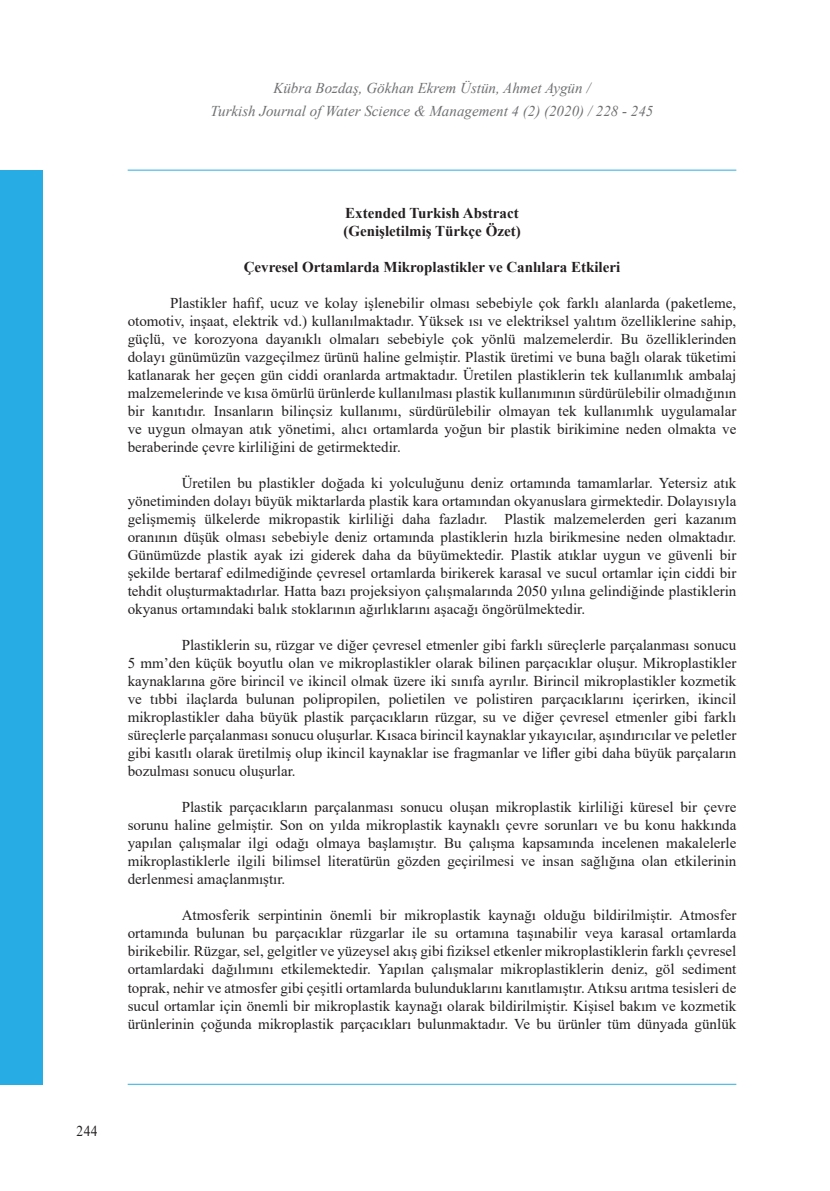
<style>
.page{position:relative;width:830px;height:1191px;background:#fff}
.page>*{position:absolute;margin:0;border:0;box-sizing:border-box;transform-origin:0 0}
.t1{font:15px/18px "Times New Roman";color:#231f20;text-align:justify}
.t2{font:700 15px/18px "Times New Roman";color:#231f20}
.t3{font:italic 15px/22.2px "Times New Roman";color:#6f7073;text-align:center}
.t4{font:15px "Times New Roman";color:#231f20;scale:.9 1}
</style>
<div class="page">
<div style="left:0;top:170px;width:43px;height:914px;background:#27ade3"></div>
<hr style="left:128px;top:170px;width:608px;height:1px;background:#27ade3">
<hr style="left:128px;top:1084px;width:608px;height:1px;background:#27ade3">
<p class="t3" style="left:210px;top:77px;width:444px">Kübra Bozdaş, Gökhan Ekrem Üstün, Ahmet Aygün /<br>Turkish Journal of Water Science &amp; Management 4 (2) (2020) / 228 - 245</p>
<p class="t2" style="left:343px;top:204px;width:179px">Extended Turkish Abstract (Genişletilmiş Türkçe Özet)</p>
<p class="t2" style="left:243px;top:258px;width:378px">Çevresel Ortamlarda Mikroplastikler ve Canlılara Etkileri</p>
<p class="t1" style="left:128px;top:294px;width:610px;text-indent:43px">Plastikler hafif, ucuz ve kolay işlenebilir olması sebebiyle çok farklı alanlarda (paketleme, otomotiv, inşaat, elektrik vd.) kullanılmaktadır. Yüksek ısı ve elektriksel yalıtım özelliklerine sahip, güçlü, ve korozyona dayanıklı olmaları sebebiyle çok yönlü malzemelerdir. Bu özelliklerinden dolayı günümüzün vazgeçilmez ürünü haline gelmiştir. Plastik üretimi ve buna bağlı olarak tüketimi katlanarak her geçen gün ciddi oranlarda artmaktadır. Üretilen plastiklerin tek kullanımlık ambalaj malzemelerinde ve kısa ömürlü ürünlerde kullanılması plastik kullanımının sürdürülebilir olmadığının bir kanıtıdır. Insanların bilinçsiz kullanımı, sürdürülebilir olmayan tek kullanımlık uygulamalar ve uygun olmayan atık yönetimi, alıcı ortamlarda yoğun bir plastik birikimine neden olmakta ve beraberinde çevre kirliliğini de getirmektedir.</p>
<p class="t1" style="left:128px;top:474px;width:610px;text-indent:54px">Üretilen bu plastikler doğada ki yolculuğunu deniz ortamında tamamlarlar. Yetersiz atık yönetiminden dolayı büyük miktarlarda plastik kara ortamından okyanuslara girmektedir. Dolayısıyla gelişmemiş ülkelerde mikropastik kirliliği daha fazladır. Plastik malzemelerden geri kazanım oranının düşük olması sebebiyle deniz ortamında plastiklerin hızla birikmesine neden olmaktadır.<br>Günümüzde plastik ayak izi giderek daha da büyümektedir. Plastik atıklar uygun ve güvenli bir şekilde bertaraf edilmediğinde çevresel ortamlarda birikerek karasal ve sucul ortamlar için ciddi bir tehdit oluşturmaktadırlar. Hatta bazı projeksiyon çalışmalarında 2050 yılına gelindiğinde plastiklerin okyanus ortamındaki balık stoklarının ağırlıklarını aşacağı öngörülmektedir.</p>
<p class="t1" style="left:128px;top:636px;width:610px;text-indent:54px">Plastiklerin su, rüzgar ve diğer çevresel etmenler gibi farklı süreçlerle parçalanması sonucu 5 mm’den küçük boyutlu olan ve mikroplastikler olarak bilinen parçacıklar oluşur. Mikroplastikler kaynaklarına göre birincil ve ikincil olmak üzere iki sınıfa ayrılır. Birincil mikroplastikler kozmetik ve tıbbi ilaçlarda bulunan polipropilen, polietilen ve polistiren parçacıklarını içerirken, ikincil mikroplastikler daha büyük plastik parçacıkların rüzgar, su ve diğer çevresel etmenler gibi farklı süreçlerle parçalanması sonucu oluşurlar. Kısaca birincil kaynaklar yıkayıcılar, aşındırıcılar ve peletler gibi kasıtlı olarak üretilmiş olup ikincil kaynaklar ise fragmanlar ve lifler gibi daha büyük parçaların bozulması sonucu oluşurlar.</p>
<p class="t1" style="left:128px;top:798px;width:610px;text-indent:54px">Plastik parçacıkların parçalanması sonucu oluşan mikroplastik kirliliği küresel bir çevre sorunu haline gelmiştir. Son on yılda mikroplastik kaynaklı çevre sorunları ve bu konu hakkında yapılan çalışmalar ilgi odağı olmaya başlamıştır. Bu çalışma kapsamında incelenen makalelerle mikroplastiklerle ilgili bilimsel literatürün gözden geçirilmesi ve insan sağlığına olan etkilerinin derlenmesi amaçlanmıştır.</p>
<p class="t1" style="left:128px;top:906px;width:610px;text-indent:54px">Atmosferik serpintinin önemli bir mikroplastik kaynağı olduğu bildirilmiştir. Atmosfer ortamında bulunan bu parçacıklar rüzgarlar ile su ortamına taşınabilir veya karasal ortamlarda birikebilir. Rüzgar, sel, gelgitler ve yüzeysel akış gibi fiziksel etkenler mikroplastiklerin farklı çevresel ortamlardaki dağılımını etkilemektedir. Yapılan çalışmalar mikroplastiklerin deniz, göl sediment toprak, nehir ve atmosfer gibi çeşitli ortamlarda bulunduklarını kanıtlamıştır. Atıksu arıtma tesisleri de sucul ortamlar için önemli bir mikroplastik kaynağı olarak bildirilmiştir. Kişisel bakım ve kozmetik ürünlerinin çoğunda mikroplastik parçacıkları bulunmaktadır. Ve bu ürünler tüm dünyada günlük</p>
<p class="t4" style="left:77px;top:1120px;width:25px">244</p>
</div>
